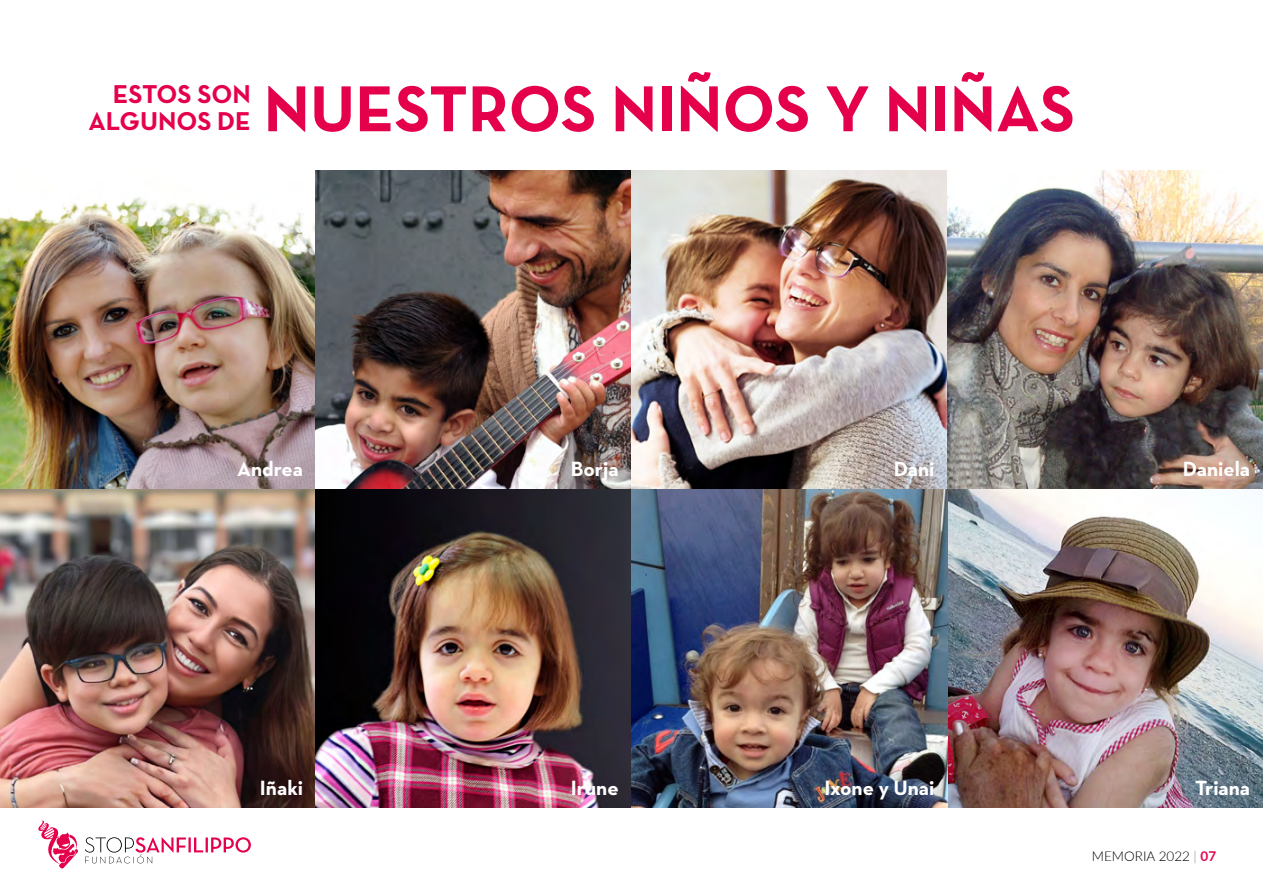
<style>
.page{position:relative;width:1263px;height:893px;background:#fff}
.page>*{position:absolute;margin:0;border:0;box-sizing:border-box;transform-origin:0 0}
.t1{font:700 66px "Neutra Text";color:#e5004b}
.t2{font:26.25px/27px "Neutra Text Bold Alt";color:#e5004b;text-align:right}
.t3{font:700 21px "Neutra Text";color:#fff}
.t4{font:300 13.5px "Lato";color:#000}
.s1{color:#878787}
.s2{font-weight:700;color:#e5004b}
</style>
<div class="page">
<svg style="left:85px;top:837px;width:166px;height:26px"></svg>
<svg style="left:38px;top:820px;width:40px;height:49px"></svg>
<img style="left:0;top:170px;width:1263px;height:638px">
<p class="t2" style="left:88px;top:80px;width:164px">ESTOS SON<br>ALGUNOS DE</p>
<h1 class="t1" style="left:264px;top:68px;width:813px">NUESTROS NIÑOS Y NIÑAS</h1>
<p class="t3" style="left:237px;top:456px;width:67px">Andrea</p>
<p class="t3" style="left:571px;top:456px;width:49px">Borja</p>
<p class="t3" style="left:894px;top:456px;width:42px">Dani</p>
<p class="t3" style="left:1183px;top:456px;width:69px">Daniela</p>
<p class="t3" style="left:260px;top:775px;width:45px">Iñaki</p>
<p class="t3" style="left:571px;top:775px;width:49px">Irune</p>
<p class="t3" style="left:824px;top:775px;width:112px">Ixone y Unai</p>
<p class="t3" style="left:1195px;top:775px;width:57px">Triana</p>
<p class="t4" style="left:1092px;top:847px;width:126px">MEMORIA 2022 <span class="s1">|</span> <span class="s2">07</span></p>
</div>
